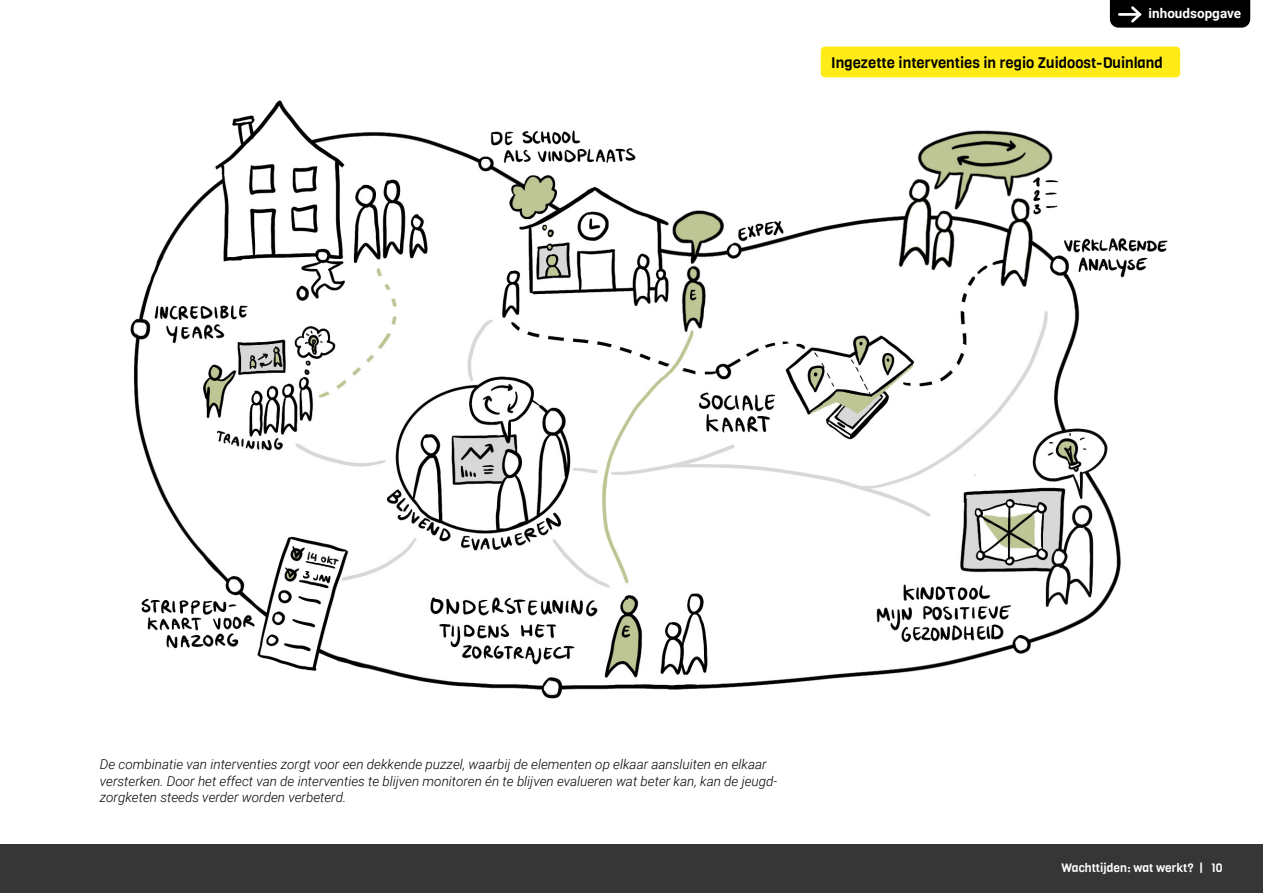
<style>
.page{position:relative;width:1263px;height:893px;background:#fff}
.page>*{position:absolute;margin:0;border:0;box-sizing:border-box;transform-origin:0 0}
.t1{font:15px "Viga";color:#000}
.t2{font:italic 300 13.5px/16.2px "Roboto";color:#000}
.t3{font:700 13.5px "Roboto";color:#fff}
.t4{font:12px "Viga";color:#fff}
</style>
<div class="page">
<div style="left:0;top:844px;width:1263px;height:49px;background:#373636"></div>
<img style="left:130px;top:77px;width:1048px;height:622px">
<div style="left:821px;top:47px;width:359px;height:30px;background:#feeb17;border-radius:4px"></div>
<svg style="left:1110px;top:0;width:140px;height:28px;background:#0c0c0c"></svg>
<p class="t3" style="left:1148px;top:4px;width:94px">inhoudsopgave</p>
<p class="t1" style="left:831px;top:52px;width:333px">Ingezette interventies in regio Zuidoost-Duinland</p>
<p class="t2" style="left:100px;top:756px;width:679px">De combinatie van interventies zorgt voor een dekkende puzzel, waarbij de elementen op elkaar aansluiten en elkaar versterken. Door het effect van de interventies te blijven monitoren én te blijven evalueren wat beter kan, kan de jeugd&shy;zorgketen steeds verder worden verbeterd.</p>
<p class="t4" style="left:1062px;top:860px;width:163px">Wachttijden: wat werkt? | 10</p>
</div>
